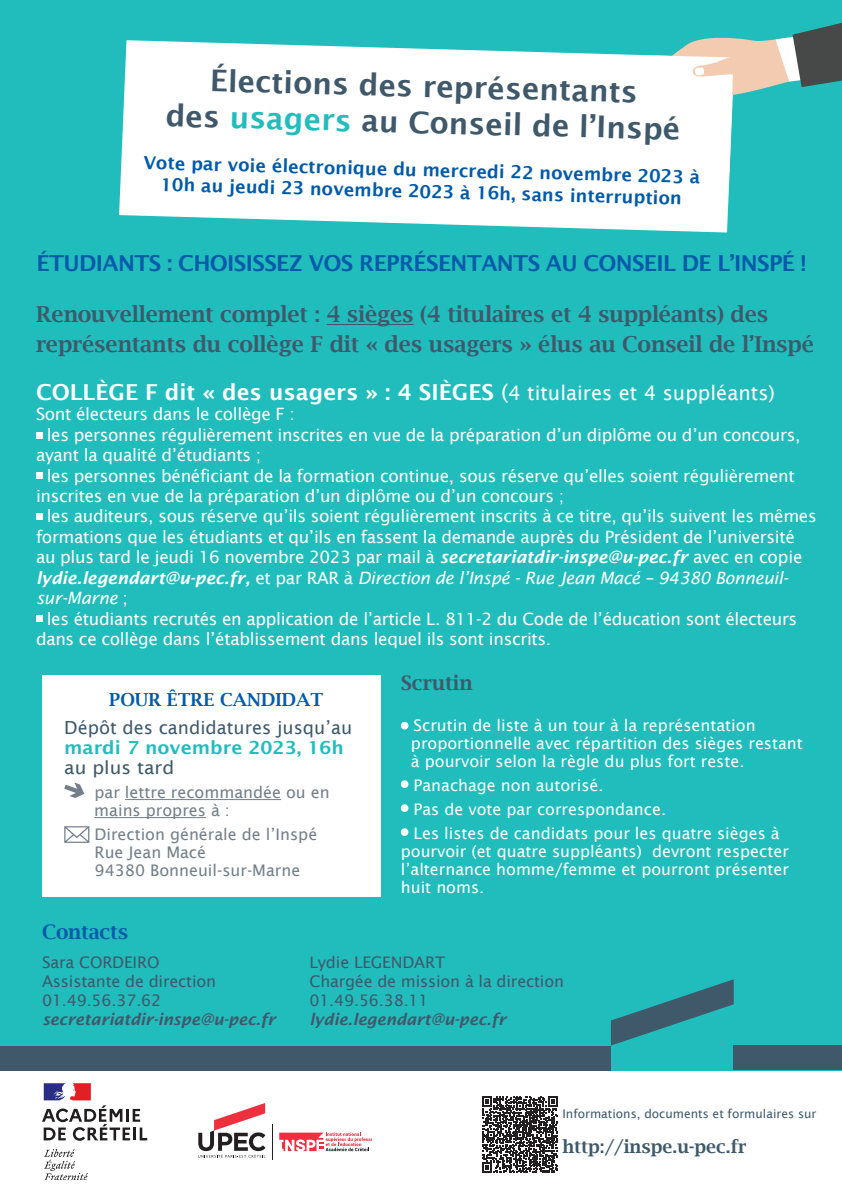
<style>
.page{position:relative;width:842px;height:1191px;background:#fff}
.page>*{position:absolute;margin:0;border:0;box-sizing:border-box;transform-origin:0 0}
.t1{font:600 30px/36.7px "Lucida Sans";color:#3f596b;text-align:center}
.t2{font:600 22px/30px "Lucida Bright";letter-spacing:-.01em;color:#3f596b}
.t3{font:600 22px "Lucida Sans";color:#fff}
.t4{font:600 22px "Lucida Sans";letter-spacing:-.03em;color:#015aaa}
.t5{font:600 20px "Lucida Bright";letter-spacing:-.01em;color:#015aaa}
.t6{font:600 20px "Lucida Bright";color:#3f596b}
.t7{font:600 18px/21.3px "Lucida Sans";color:#015aaa;text-align:center}
.t8{font:18px "Lucida Sans";color:#3f596b}
.t9{font:600 18px "Lucida Sans";color:#21bdbd;scale:1.05 1}
.t10{font:600 18px "Lucida Bright";color:#3f596b}
.t11{font:600 18px "Lucida Bright";color:#015aaa}
.t12{font:18px "Lucida Sans";color:#3f596b;scale:1.05 1}
.t13{font:17px "Lucida Sans";letter-spacing:-.02em;color:#fff}
.t14{font:italic 17px "Lucida Sans";letter-spacing:-.02em;color:#fff}
.t15{font:16px/18px "Lucida Sans";color:#fff}
.t16{font:16px/18px "Lucida Sans";color:#727f8a}
.t17{font:16px/19px "Lucida Sans";letter-spacing:-.01em;color:#3f596b}
.t18{font:italic 600 16px "Lucida Sans";letter-spacing:-.01em;color:#3f596b}
.t19{font:12px "Lucida Sans";color:#3f596b}
.s1{color:#21bdbd}
.s2{font-weight:400}
.s3{font-weight:400;font-size:20px}
.s4{font-weight:600;font-style:italic}
.s5{font-weight:600}
.s6{font-style:normal}
.s7{color:#fff}
</style>
<div class="page">
<div style="left:0;top:0;width:842px;height:1070px;background:#21bdbd"></div>
<div style="left:0;top:1045px;width:611px;height:25px;background:#3f596b"></div>
<svg style="left:611px;top:979px;width:123px;height:66px"></svg>
<div style="left:734px;top:1045px;width:108px;height:25px;background:#3f596b"></div>
<svg style="left:36px;top:432px;width:6px;height:6px"></svg>
<svg style="left:36px;top:473px;width:6px;height:6px"></svg>
<svg style="left:36px;top:513px;width:6px;height:6px"></svg>
<svg style="left:36px;top:615px;width:6px;height:6px"></svg>
<hr style="left:327px;top:324px;width:87px;height:1px;background:#3f596b">
<div style="left:401px;top:722px;width:7px;height:7px;background:#fff;border-radius:50%"></div>
<div style="left:401px;top:780px;width:7px;height:8px;background:#fff;border-radius:50%"></div>
<div style="left:401px;top:804px;width:7px;height:8px;background:#fff;border-radius:50%"></div>
<div style="left:401px;top:828px;width:7px;height:8px;background:#fff;border-radius:50%"></div>
<div style="left:42px;top:675px;width:338px;height:221px;background:#fff"></div>
<hr style="left:125px;top:799px;width:156px;height:1px;background:#727f8a">
<hr style="left:94px;top:817px;width:112px;height:1px;background:#727f8a">
<svg style="left:64px;top:782px;width:20px;height:16px"></svg>
<svg style="left:64px;top:826px;width:25px;height:17px"></svg>
<svg style="left:119px;top:40px;width:611px;height:192px;background:#eaf8f8"></svg>
<svg style="left:631px;top:23px;width:211px;height:160px"></svg>
<svg style="left:44px;top:1149px;width:44px;height:30px"></svg>
<svg style="left:42px;top:1083px;width:105px;height:57px"></svg>
<hr style="left:272px;top:1123px;width:1px;height:36px;background:#231f20">
<svg style="left:198px;top:1103px;width:68px;height:54px"></svg>
<svg style="left:279px;top:1132px;width:93px;height:19px"></svg>
<svg style="left:482px;top:1096px;width:76px;height:76px"></svg>
<h1 class="t1" style="left:166px;top:63px;width:516px;rotate:1deg">Élections des représentants<br>des <span class="s1">usagers</span> au Conseil de l’Inspé</h1>
<p class="t7" style="left:144px;top:149px;width:558px;rotate:2deg">Vote par voie électronique du mercredi 22 novembre 2023 à<br>10h au jeudi 23 novembre 2023 à 16h, sans interruption</p>
<p class="t4" style="left:37px;top:251px;width:771px">ÉTUDIANTS : CHOISISSEZ VOS REPRÉSENTANTS AU CONSEIL DE L’INSPÉ !</p>
<p class="t2" style="left:36px;top:299px;width:779px">Renouvellement complet : 4 sièges (4 titulaires et 4 suppléants) des représentants du collège F dit « des usagers » élus au Conseil de l’Inspé</p>
<p class="t3" style="left:36px;top:379px;width:740px">COLLÈGE F dit « des usagers » : 4 SIÈGES <span class="s2">(</span><span class="s3">4 titulaires et 4 suppléants)</span></p>
<p class="t13" style="left:36px;top:405px;width:260px">Sont électeurs dans le collège F :</p>
<p class="t13" style="left:47px;top:425px;width:755px">les personnes régulièrement inscrites en vue de la préparation d’un diplôme ou d’un concours,</p>
<p class="t13" style="left:36px;top:445px;width:227px">ayant la qualité d’étudiants ;</p>
<p class="t13" style="left:47px;top:466px;width:749px">les personnes bénéficiant de la formation continue, sous réserve qu’elles soient régulièrement</p>
<p class="t13" style="left:36px;top:486px;width:530px">inscrites en vue de la préparation d’un diplôme ou d’un concours ;</p>
<p class="t13" style="left:47px;top:507px;width:771px">les auditeurs, sous réserve qu’ils soient régulièrement inscrits à ce titre, qu’ils suivent les mêmes</p>
<p class="t13" style="left:36px;top:527px;width:760px">formations que les étudiants et qu’ils en fassent la demande auprès du Président de l’université</p>
<p class="t13" style="left:36px;top:547px;width:768px">au plus tard le jeudi 16 novembre 2023 par mail à <span class="s4">secretariatdir-inspe@u-pec.fr</span> avec en copie</p>
<p class="t14" style="left:36px;top:568px;width:754px"><span class="s5">lydie.legendart@u-pec.fr,</span> <span class="s6">et par RAR à</span> Direction de l’Inspé - Rue Jean Macé – 94380 Bonneuil-</p>
<p class="t14" style="left:36px;top:588px;width:93px">sur-Marne <span class="s6">;</span></p>
<p class="t13" style="left:47px;top:609px;width:752px">les étudiants recrutés en application de l’article L. 811-2 du Code de l’éducation sont électeurs</p>
<p class="t13" style="left:36px;top:629px;width:517px">dans ce collège dans l’établissement dans lequel ils sont inscrits.</p>
<p class="t11" style="left:109px;top:689px;width:216px">POUR ÊTRE CANDIDAT</p>
<p class="t8" style="left:64px;top:717px;width:289px">Dépôt des candidatures jusqu’au</p>
<p class="t9" style="left:64px;top:737px;width:268px">mardi 7 novembre 2023, 16h</p>
<p class="t12" style="left:64px;top:757px;width:106px">au plus tard</p>
<p class="t16" style="left:64px;top:783px;width:292px;text-indent:30px">par lettre recommandée ou en <span class="s7">bb ffs</span> mains propres à :</p>
<p class="t16" style="left:94px;top:825px;width:224px">Direction générale de l’Inspé<br>Rue Jean Macé<br>94380 Bonneuil-sur-Marne</p>
<p class="t5" style="left:42px;top:920px;width:88px">Contacts</p>
<p class="t6" style="left:401px;top:672px;width:73px">Scrutin</p>
<p class="t15" style="left:411px;top:716px;width:393px">Scrutin de liste à un tour à la représentation proportionnelle avec répartition des sièges restant à pourvoir selon la règle du plus fort reste.</p>
<p class="t15" style="left:413px;top:773px;width:368px;line-height:24px">Panachage non autorisé.<br>Pas de vote par correspondance.<br>Les listes de candidats pour les quatre sièges à</p>
<p class="t15" style="left:401px;top:842px;width:390px;text-align:justify">pourvoir (et quatre suppléants) devront respecter l’alternance homme/femme et pourront présenter huit noms.</p>
<p class="t17" style="left:42px;top:952px;width:176px">Sara CORDEIRO<br>Assistante de direction<br>01.49.56.37.62</p>
<p class="t18" style="left:42px;top:1010px;width:235px">secretariatdir-inspe@u-pec.fr</p>
<p class="t17" style="left:309px;top:952px;width:256px">Lydie LEGENDART<br>Chargée de mission à la direction<br>01.49.56.38.11</p>
<p class="t18" style="left:309px;top:1010px;width:198px">lydie.legendart@u-pec.fr</p>
<p class="t19" style="left:562px;top:1107px;width:256px">Informations, documents et formulaires sur</p>
<p class="t10" style="left:562px;top:1136px;width:186px">http://inspe.u-pec.fr</p>
</div>
